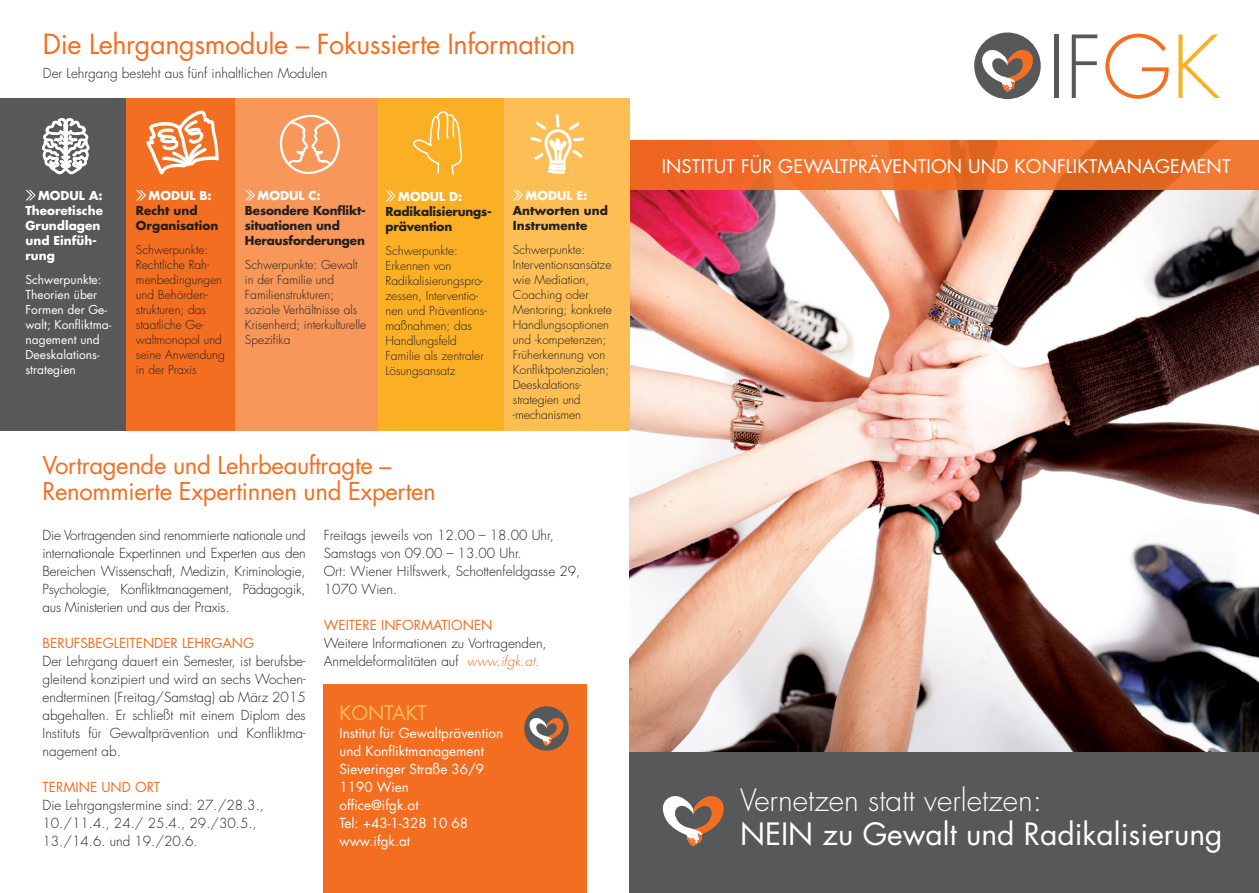
<style>
.page{position:relative;width:1259px;height:893px;background:#fff}
.page>*{position:absolute;margin:0;border:0;box-sizing:border-box;transform-origin:0 0}
.t1{font:30px "Futura";color:#fff}
.t2{font:300 30px "Futura";color:#fff}
.t3{font:27px "Futura";letter-spacing:-.015em;color:#f36e21}
.t4{font:23.85px/26.5px "Futura";letter-spacing:-.015em;color:#f36e21}
.t5{font:19.5px "Futura";color:#fdbe56}
.t6{font:18.3px "Futura";letter-spacing:.005em;color:#fff}
.t7{font:300 13.5px/18px "Futura";color:#231f20}
.t8{font:13.5px/18px "Futura";color:#fff}
.t9{font:13.5px "Futura";color:#f36e21}
.t10{font:300 12px/15px "Futura";color:#231f20}
.t11{font:700 12px/15px "Futura";letter-spacing:-.015em;color:#231f20}
.t12{font:12px/15px "Futura";color:#fff}
.t13{font:700 12px/15px "Futura";color:#fff}
.s1{font-style:italic;color:#f36e21}
.s2{color:#f36e21}
</style>
<div class="page">
<img style="left:629px;top:190px;width:630px;height:563px">
<div style="left:974px;top:33px;width:66px;height:66px;background:#57585a;border-radius:50%"></div>
<svg style="left:976px;top:46px;width:62px;height:46px"></svg>
<hr style="left:1054px;top:34px;width:4px;height:64px;background:#57585a">
<svg style="left:1071px;top:34px;width:26px;height:64px"></svg>
<svg style="left:1105px;top:34px;width:63px;height:65px"></svg>
<svg style="left:1178px;top:34px;width:42px;height:64px"></svg>
<div style="left:629px;top:753px;width:630px;height:140px;background:#57585a"></div>
<svg style="left:662px;top:796px;width:62px;height:50px"></svg>
<svg style="left:629px;top:140px;width:630px;height:50px;background:#ec6e28"></svg>
<div style="left:126px;top:98px;width:112px;height:332px;background:#f36e21"></div>
<div style="left:0;top:98px;width:126px;height:332px;background:#57585a"></div>
<div style="left:324px;top:685px;width:263px;height:208px;background:#f36e21"></div>
<div style="left:236px;top:98px;width:142px;height:332px;background:#f7975a"></div>
<div style="left:378px;top:98px;width:126px;height:332px;background:#fbaf25"></div>
<div style="left:503px;top:98px;width:126px;height:332px;background:#fdbe56"></div>
<svg style="left:41px;top:118px;width:49px;height:56px"></svg>
<svg style="left:530px;top:114px;width:54px;height:60px"></svg>
<svg style="left:146px;top:110px;width:73px;height:65px"></svg>
<svg style="left:279px;top:114px;width:61px;height:60px"></svg>
<svg style="left:413px;top:111px;width:49px;height:65px"></svg>
<svg style="left:26px;top:190px;width:10px;height:10px"></svg>
<svg style="left:136px;top:190px;width:10px;height:10px"></svg>
<svg style="left:245px;top:190px;width:10px;height:10px"></svg>
<svg style="left:386px;top:191px;width:10px;height:10px"></svg>
<svg style="left:513px;top:190px;width:10px;height:10px"></svg>
<div style="left:524px;top:706px;width:44px;height:45px;background:#57585a;border-radius:50%"></div>
<svg style="left:525px;top:715px;width:42px;height:31px"></svg>
<h2 class="t3" style="left:43px;top:26px;width:534px">Die Lehrgangsmodule – Fokussierte Information</h2>
<p class="t7" style="left:43px;top:64px;width:286px">Der Lehrgang besteht aus fünf inhaltlichen Modulen</p>
<p class="t13" style="left:26px;top:188px;width:79px;text-indent:13px">MODUL A:<br>Theoretische<br>Grundlagen und Einfüh&shy;rung</p>
<p class="t12" style="left:26px;top:272px;width:87px">Schwerpunkte:<br>Theorien über<br>Formen der Ge&shy;walt; Konfliktma&shy;nagement und<br>Deeskalations&shy;strategien</p>
<p class="t13" style="left:149px;top:188px;width:65px">MODUL B:</p>
<p class="t11" style="left:136px;top:203px;width:84px">Recht und<br>Organisation</p>
<p class="t10" style="left:136px;top:242px;width:90px">Schwerpunkte:<br>Rechtliche Rah&shy;menbedingungen und Behörden&shy;strukturen; das staatliche Ge&shy;waltmonopol und seine Anwendung in der Praxis</p>
<p class="t13" style="left:258px;top:188px;width:64px">MODUL C:</p>
<p class="t11" style="left:245px;top:203px;width:122px">Besondere Konflikt&shy;situationen und<br>Herausforderungen</p>
<p class="t10" style="left:245px;top:257px;width:123px">Schwerpunkte: Gewalt in der Familie und<br>Familienstrukturen; soziale Verhältnisse als<br>Krisenherd; interkulturelle<br>Spezifika</p>
<p class="t13" style="left:398px;top:189px;width:65px">MODUL D:</p>
<p class="t11" style="left:385px;top:204px;width:108px">Radikalisierungs&shy;prävention</p>
<p class="t10" style="left:385px;top:243px;width:103px">Schwerpunkte:<br>Erkennen von<br>Radikalisierungspro&shy;zessen, Interventio&shy;nen und Präventions&shy;maßnahmen; das<br>Handlungsfeld<br>Familie als zentraler<br>Lösungsansatz</p>
<h3 class="t4" style="left:43px;top:451px;width:395px">Vortragende und Lehrbeauftragte –<br>Renommierte Expertinnen und Experten</h3>
<p class="t13" style="left:525px;top:188px;width:63px">MODUL E:</p>
<p class="t11" style="left:513px;top:203px;width:96px">Antworten und<br>Instrumente</p>
<p class="t10" style="left:513px;top:242px;width:100px">Schwerpunkte:<br>Interventionsansätze wie Mediation,<br>Coaching oder<br>Mentoring; konkrete<br>Handlungsoptionen und -kompetenzen;<br>Früherkennung von<br>Konfliktpotenzialen;<br>Deeskalations&shy;strategien und -mechanismen</p>
<p class="t7" style="left:43px;top:526px;width:265px;text-align:justify">Die Vortragenden sind renommierte nationale und internationale Expertinnen und Experten aus den Bereichen Wissenschaft, Medizin, Kriminologie, Psychologie, Konfliktmanagement, Pädagogik, aus Ministerien und aus der Praxis.</p>
<p class="t9" style="left:43px;top:634px;width:213px">BERUFSBEGLEITENDER LEHRGANG</p>
<p class="t7" style="left:43px;top:652px;width:265px;text-align:justify">Der Lehrgang dauert ein Semester, ist berufsbe&shy;gleitend konzipiert und wird an sechs Wochen&shy;endterminen (Freitag/Samstag) ab März 2015 abgehalten. Er schließt mit einem Diplom des Instituts für Gewaltprävention und Konfliktma&shy;nagement ab.</p>
<p class="t9" style="left:43px;top:778px;width:119px">TERMINE UND ORT</p>
<p class="t7" style="left:43px;top:796px;width:223px">Die Lehrgangstermine sind: 27./28.3.,<br>10./11.4., 24./ 25.4., 29./30.5.,<br>13./14.6. und 19./20.6.</p>
<p class="t7" style="left:324px;top:526px;width:258px">Freitags jeweils von 12.00 – 18.00 Uhr,<br>Samstags von 09.00 – 13.00 Uhr.<br>Ort: Wiener Hilfswerk, Schottenfeldgasse 29,<br>1070 Wien.</p>
<p class="t9" style="left:324px;top:616px;width:170px">WEITERE INFORMATIONEN</p>
<p class="t7" style="left:324px;top:634px;width:225px">Weitere Informationen zu Vortragenden,<br>Anmeldeformalitäten auf <span class="s1">www.ifgk.at</span><span class="s2">.</span></p>
<h3 class="t5" style="left:339px;top:699px;width:89px">KONTAKT</h3>
<p class="t8" style="left:339px;top:724px;width:165px">Institut für Gewaltprävention und Konfliktmanagement<br>Sieveringer Straße 36/9<br>1190 Wien<br>office@ifgk.at<br>Tel: +43-1-328 10 68 www.ifgk.at</p>
<h3 class="t6" style="left:662px;top:153px;width:570px">INSTITUT FÜR GEWALTPRÄVENTION UND KONFLIKTMANAGEMENT</h3>
<h1 class="t2" style="left:740px;top:780px;width:303px">Vernetzen statt verletzen:</h1>
<h1 class="t1" style="left:740px;top:813px;width:484px">NEIN zu Gewalt und Radikalisierung</h1>
</div>
